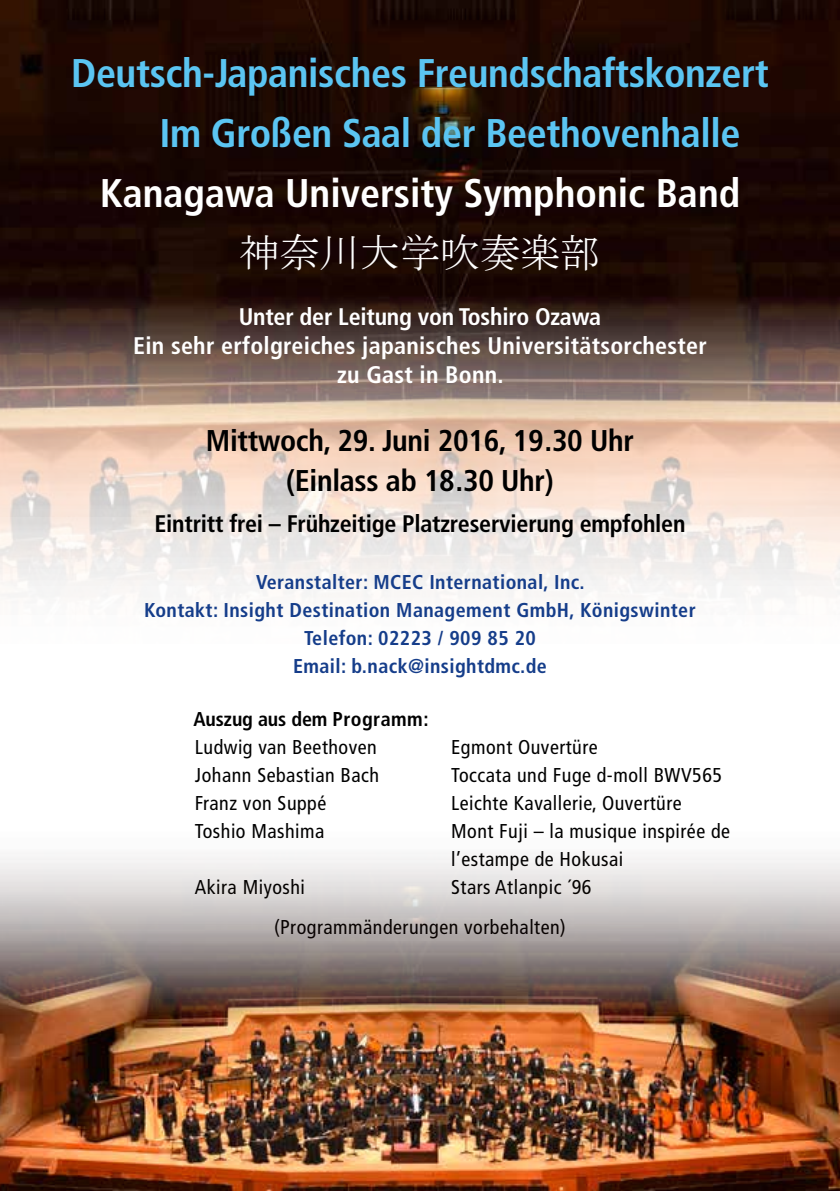
<style>
.page{position:relative;width:840px;height:1191px;background:#fff}
.page>*{position:absolute;margin:0;border:0;box-sizing:border-box;transform-origin:0 0}
.t1{font:700 condensed 40px/60px "Frutiger";letter-spacing:-.01em;color:#5bc5f2}
.t2{font:700 condensed 40px "Frutiger";color:#fff}
.t3{font:40px "MS Mincho";color:#fff}
.t4{font:700 condensed 30px/40px "Frutiger";letter-spacing:-.01em;color:#000;text-align:center}
.t5{font:700 condensed 24px/29px "Frutiger";letter-spacing:.01em;color:#fff;text-align:center}
.t6{font:700 condensed 24px "Frutiger";letter-spacing:-.01em;color:#000}
.t7{font:condensed 20px/28px "Frutiger";letter-spacing:.025em;color:#000}
.t8{font:700 condensed 20px/28px "Frutiger";letter-spacing:.02em;color:#153d8a;text-align:center}
.t9{font:700 condensed 20px "Frutiger";letter-spacing:-.005em;color:#000}
</style>
<div class="page">
<img style="left:0;top:0;width:839px;height:597px">
<img style="left:0;top:857px;width:839px;height:334px">
<h1 class="t1" style="left:159px;top:43px;width:610px;text-indent:-88px">Deutsch-Japanisches Freundschaftskonzert<br>Im Großen Saal der Beethovenhalle</h1>
<h1 class="t2" style="left:100px;top:169px;width:641px">Kanagawa University Symphonic Band</h1>
<h1 class="t3" style="left:240px;top:232px;width:361px">神奈川大学吹奏楽部</h1>
<p class="t5" style="left:133px;top:302px;width:575px">Unter der Leitung von Toshiro Ozawa<br>Ein sehr erfolgreiches japanisches Universitätsorchester zu Gast in Bonn.</p>
<h2 class="t4" style="left:206px;top:421px;width:429px">Mittwoch, 29. Juni 2016, 19.30 Uhr (Einlass ab 18.30 Uhr)</h2>
<p class="t6" style="left:154px;top:509px;width:532px">Eintritt frei – Frühzeitige Platzreservierung empfohlen</p>
<p class="t8" style="left:144px;top:568px;width:552px">Veranstalter: MCEC International, Inc.<br>Kontakt: Insight Destination Management GmbH, Königswinter Telefon: 02223 / 909 85 20<br>Email: b.nack@insightdmc.de</p>
<p class="t9" style="left:193px;top:707px;width:236px">Auszug aus dem Programm:</p>
<p class="t7" style="left:195px;top:733px;width:183px">Ludwig van Beethoven</p>
<p class="t7" style="left:451px;top:733px;width:148px">Egmont Ouvertüre</p>
<p class="t7" style="left:195px;top:761px;width:186px">Johann Sebastian Bach</p>
<p class="t7" style="left:451px;top:761px;width:272px">Toccata und Fuge d-moll BWV565</p>
<p class="t7" style="left:195px;top:789px;width:133px">Franz von Suppé</p>
<p class="t7" style="left:451px;top:789px;width:232px">Leichte Kavallerie, Ouvertüre</p>
<p class="t7" style="left:195px;top:817px;width:131px">Toshio Mashima</p>
<p class="t7" style="left:451px;top:817px;width:280px">Mont Fuji – la musique inspirée de l’estampe de Hokusai</p>
<p class="t7" style="left:195px;top:873px;width:112px">Akira Miyoshi</p>
<p class="t7" style="left:274px;top:867px;width:319px;line-height:39.4px;text-indent:177px">Stars Atlanpic ´96 (Programmänderungen vorbehalten)</p>
</div>
